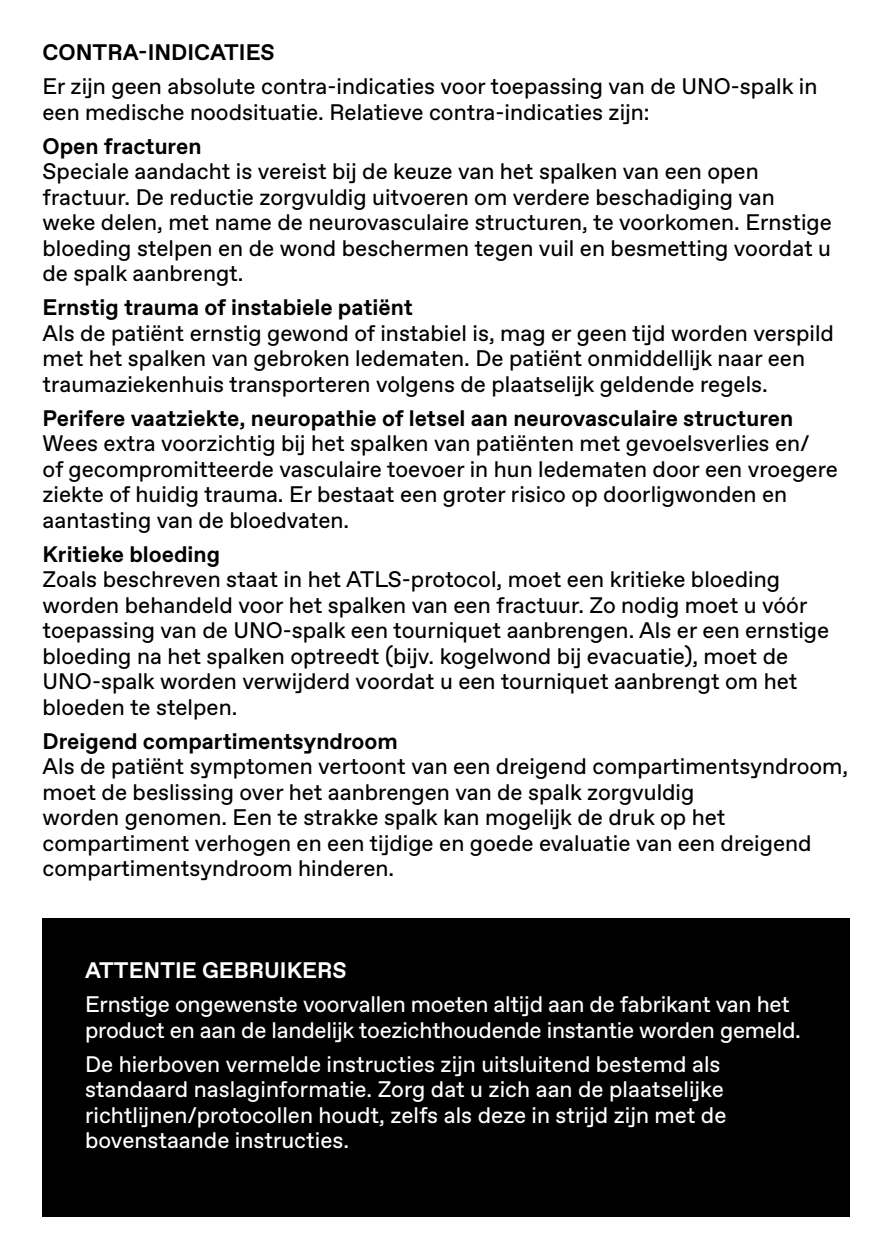
<style>
.page{position:relative;width:893px;height:1259px;background:#fff}
.page>*{position:absolute;margin:0;border:0;box-sizing:border-box;transform-origin:0 0}
.t1{font:22.5px/25.5px "ABC Favorit";color:#000}
.t2{font:22.5px/25.5px "ABC Favorit";letter-spacing:-.005em;color:#fff}
.t3{font:700 22.5px "ABC Favorit";color:#000}
.t4{font:700 22.5px "ABC Favorit";color:#fff}
</style>
<div class="page">
<div style="left:43px;top:918px;width:807px;height:298px;background:#000"></div>
<p class="t3" style="left:43px;top:39px;width:234px">CONTRA-INDICATIES</p>
<p class="t1" style="left:43px;top:74px;width:776px">Er zijn geen absolute contra-indicaties voor toepassing van de UNO-spalk in een medische noodsituatie. Relatieve contra-indicaties zijn:</p>
<p class="t3" style="left:43px;top:132px;width:160px">Open fracturen</p>
<p class="t1" style="left:43px;top:159px;width:791px">Speciale aandacht is vereist bij de keuze van het spalken van een open fractuur. De reductie zorgvuldig uitvoeren om verdere beschadiging van weke delen, met name de neurovasculaire structuren, te voorkomen. Ernstige bloeding stelpen en de wond beschermen tegen vuil en besmetting voordat u de spalk aanbrengt.</p>
<p class="t3" style="left:43px;top:294px;width:372px">Ernstig trauma of instabiele patiënt</p>
<p class="t1" style="left:43px;top:321px;width:793px">Als de patiënt ernstig gewond of instabiel is, mag er geen tijd worden verspild met het spalken van gebroken ledematen. De patiënt onmiddellijk naar een traumaziekenhuis transporteren volgens de plaatselijk geldende regels.</p>
<p class="t3" style="left:43px;top:404px;width:752px">Perifere vaatziekte, neuropathie of letsel aan neurovasculaire structuren</p>
<p class="t1" style="left:43px;top:431px;width:797px">Wees extra voorzichtig bij het spalken van patiënten met gevoelsverlies en/<br>of gecompromitteerde vasculaire toevoer in hun ledematen door een vroegere ziekte of huidig trauma. Er bestaat een groter risico op doorligwonden en aantasting van de bloedvaten.</p>
<p class="t3" style="left:43px;top:540px;width:179px">Kritieke bloeding</p>
<p class="t1" style="left:43px;top:567px;width:788px">Zoals beschreven staat in het ATLS-protocol, moet een kritieke bloeding worden behandeld voor het spalken van een fractuur. Zo nodig moet u vóór toepassing van de UNO-spalk een tourniquet aanbrengen. Als er een ernstige bloeding na het spalken optreedt (bijv. kogelwond bij evacuatie), moet de UNO-spalk worden verwijderd voordat u een tourniquet aanbrengt om het bloeden te stelpen.</p>
<p class="t3" style="left:43px;top:727px;width:357px">Dreigend compartimentsyndroom</p>
<p class="t1" style="left:43px;top:754px;width:807px">Als de patiënt symptomen vertoont van een dreigend compartimentsyndroom, moet de beslissing over het aanbrengen van de spalk zorgvuldig<br>worden genomen. Een te strakke spalk kan mogelijk de druk op het compartiment verhogen en een tijdige en goede evaluatie van een dreigend compartimentsyndroom hinderen.</p>
<p class="t4" style="left:85px;top:957px;width:263px">ATTENTIE GEBRUIKERS</p>
<p class="t2" style="left:85px;top:992px;width:717px">Ernstige ongewenste voorvallen moeten altijd aan de fabrikant van het product en aan de landelijk toezichthoudende instantie worden gemeld.</p>
<p class="t2" style="left:85px;top:1052px;width:643px">De hierboven vermelde instructies zijn uitsluitend bestemd als standaard naslaginformatie. Zorg dat u zich aan de plaatselijke richtlijnen/protocollen houdt, zelfs als deze in strijd zijn met de bovenstaande instructies.</p>
</div>
